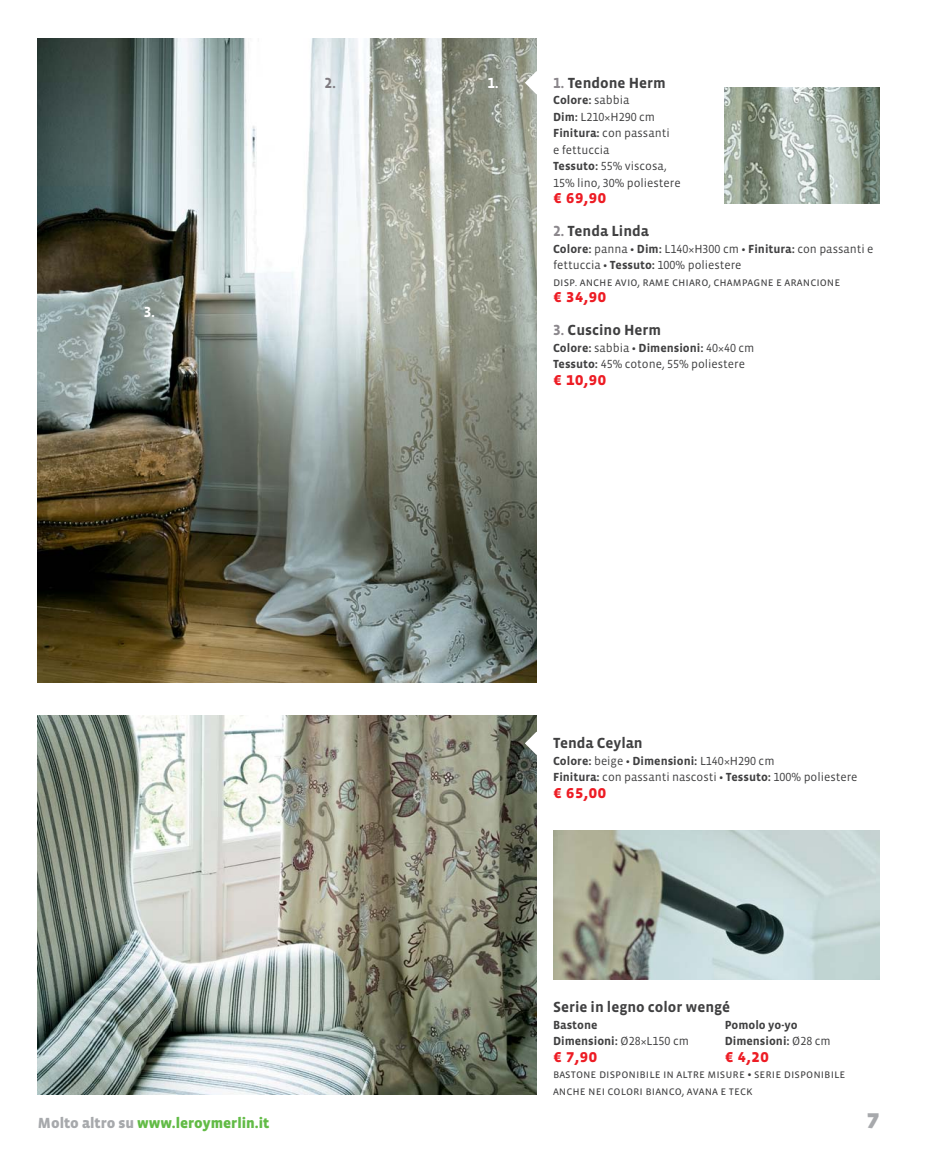
<style>
.page{position:relative;width:936px;height:1149px;background:#fff}
.page>*{position:absolute;margin:0;border:0;box-sizing:border-box;transform-origin:0 0}
.t1{font:27px "Vista Sans SC Black";color:#a7a9ac}
.t2{font:18px "Vista Sans SC Bold";color:#ed1c24}
.t3{font:700 15px "Vista Sans";color:#404041}
.t4{font:900 15px "Vista Sans";color:#62bb46}
.t5{font:700 15px "Vista Sans Alt";color:#fff}
.t6{font:700 15px "Vista Sans Alt";color:#807c81}
.t7{font:12px/16.5px "Vista Sans";color:#404041}
.t8{font:700 12px/16.5px "Vista Sans";color:#404041}
.t9{font:12px/16.5px "Vista Sans SC Book";color:#404041}
.t10{font:12px "Vista Sans Alt";color:#404041}
.s1{font-family:"Vista Sans Alt";color:#8b878c}
.s2{font-weight:400}
.s3{font-family:"Vista Sans";font-weight:700}
.s4{font-family:"Vista Sans"}
.s5{font-weight:700}
.s6{font-family:"Vista Sans Alt"}
.s7{font-family:"Vista Sans Alt";font-weight:400}
.s8{color:#a7a9ac}
</style>
<div class="page">
<img style="left:724px;top:88px;width:155px;height:115px">
<img style="left:553px;top:830px;width:326px;height:149px">
<img style="left:38px;top:38px;width:498px;height:644px">
<img style="left:38px;top:715px;width:498px;height:379px">
<svg style="left:525px;top:71px;width:12px;height:23px"></svg>
<svg style="left:525px;top:731px;width:12px;height:23px"></svg>
<p class="t5" style="left:144px;top:305px;width:13px">3.</p>
<p class="t6" style="left:324px;top:75px;width:13px">2.</p>
<p class="t5" style="left:487px;top:75px;width:13px">1.</p>
<p class="t3" style="left:553px;top:75px;width:114px"><span class="s1">1.</span> Tendone Herm</p>
<p class="t8" style="left:553px;top:92px;width:78px">Colore: <span class="s2">sabbia</span></p>
<p class="t10" style="left:553px;top:110px;width:103px"><span class="s3">Dim:</span> L210×<span class="s4">H</span>290 <span class="s4">cm</span></p>
<p class="t7" style="left:553px;top:125px;width:129px"><span class="s5">Finitura:</span> con passanti<br>e fettuccia<br><span class="s5">Tessuto:</span> <span class="s6">55</span>% viscosa,<br><span class="s6">15</span>% lino, <span class="s6">30</span>% poliestere</p>
<h2 class="t2" style="left:553px;top:186px;width:55px">€ 69,90</h2>
<p class="t3" style="left:553px;top:224px;width:98px"><span class="s1">2.</span> Tenda Linda</p>
<p class="t7" style="left:553px;top:241px;width:322px"><span class="s5">Colore:</span> panna <span class="s5">• Dim:</span> <span class="s6">L140×</span>H<span class="s6">300</span> cm <span class="s5">• Finitura:</span> con passanti e fettuccia <span class="s5">• Tessuto:</span> <span class="s6">100</span>% poliestere</p>
<p class="t9" style="left:553px;top:273px;width:289px">disp. anche avio, rame chiaro, champagne e arancione</p>
<h2 class="t2" style="left:553px;top:285px;width:55px">€ 34,90</h2>
<p class="t3" style="left:553px;top:323px;width:110px"><span class="s1">3.</span> Cuscino Herm</p>
<p class="t8" style="left:553px;top:340px;width:203px">Colore: <span class="s2">sabbia</span> • Dimensioni: <span class="s7">40×40</span> <span class="s2">cm<br></span>Tessuto: <span class="s7">45</span><span class="s2">% cotone,</span> <span class="s7">55</span><span class="s2">% poliestere</span></p>
<h2 class="t2" style="left:553px;top:368px;width:55px">€ 10,90</h2>
<p class="t3" style="left:553px;top:735px;width:91px">Tenda Ceylan</p>
<p class="t7" style="left:553px;top:752px;width:306px"><span class="s5">Colore:</span> beige <span class="s5">• Dimensioni:</span> <span class="s6">L140×</span>H<span class="s6">290</span> cm<br><span class="s5">Finitura:</span> con passanti nascosti <span class="s5">• Tessuto:</span> <span class="s6">100</span>% poliestere</p>
<h2 class="t2" style="left:553px;top:780px;width:55px">€ 65,00</h2>
<p class="t3" style="left:553px;top:999px;width:179px">Serie in legno color wengé</p>
<p class="t8" style="left:553px;top:1016px;width:137px">Bastone<br>Dimensioni: <span class="s2">Ø</span><span class="s7">28×</span><span class="s2">L</span><span class="s7">150</span> <span class="s2">cm</span></p>
<h2 class="t2" style="left:553px;top:1044px;width:46px">€ 7,90</h2>
<p class="t8" style="left:724px;top:1016px;width:107px">Pomolo yo-yo<br>Dimensioni: <span class="s2">Ø</span><span class="s7">28</span> <span class="s2">cm</span></p>
<h2 class="t2" style="left:724px;top:1044px;width:46px">€ 4,20</h2>
<p class="t9" style="left:553px;top:1065px;width:294px">bastone disponibile in altre misure <span class="s3">•</span> serie disponibile anche nei colori bianco, avana e teck</p>
<p class="t4" style="left:38px;top:1114px;width:233px"><span class="s8">Molto altro su</span> www.leroymerlin.it</p>
<h1 class="t1" style="left:866px;top:1104px;width:15px">7</h1>
</div>
